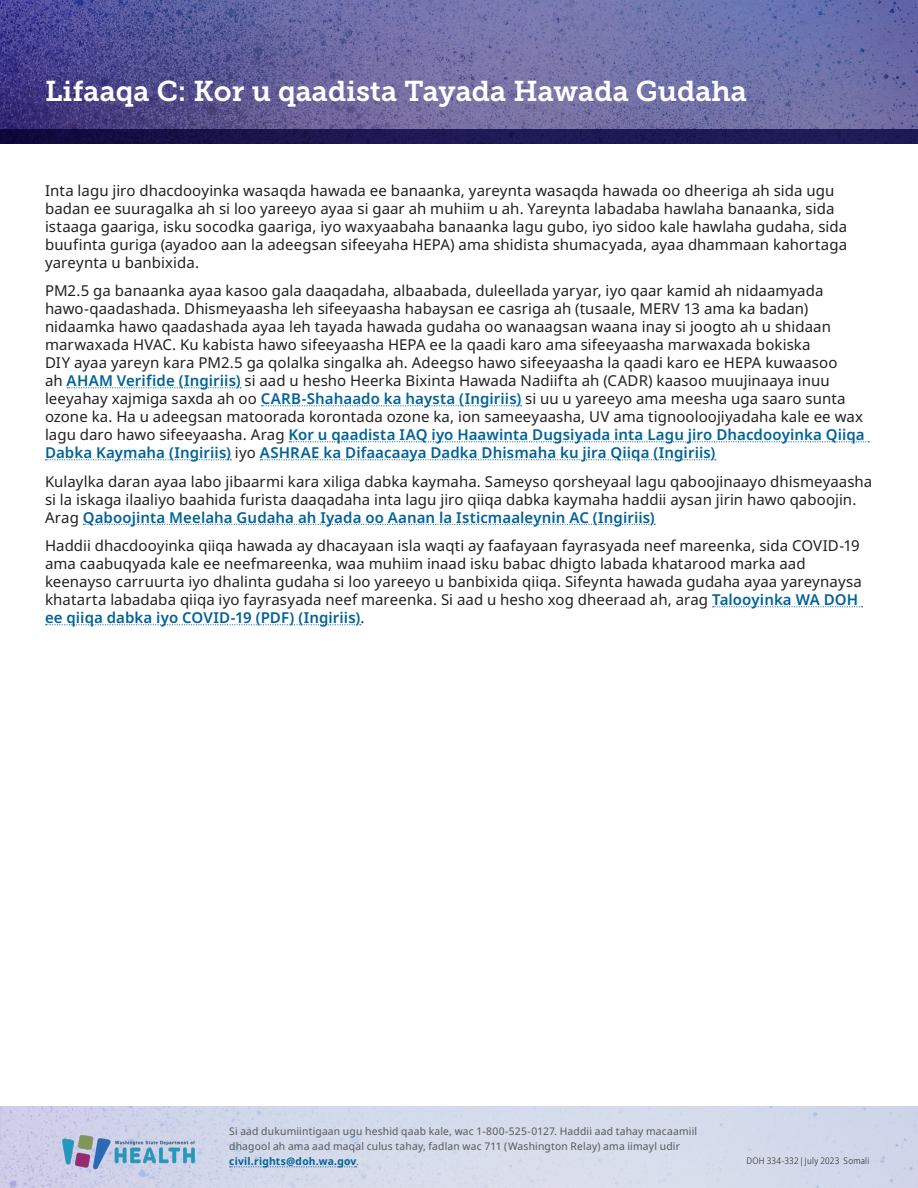
<style>
.page{position:relative;width:918px;height:1188px;background:#fff}
.page>*{position:absolute;margin:0;border:0;box-sizing:border-box;transform-origin:0 0}
.t1{font:28.5px "Museo Slab 700";color:#fff}
.t2{font:15px/18px "Noto Sans";letter-spacing:.005em;color:#231f20}
.t3{font:10.5px/15px "Noto Sans";letter-spacing:.02em;color:#57585a}
.t4{font:300 semi-condensed 9px "Noto Sans";letter-spacing:.025em;color:#231f20}
.s1{font-weight:600;color:#016298}
.s2{font-weight:700;color:#016298}
.s3{font-family:"Avenir";font-weight:400;font-stretch:normal}
</style>
<div class="page">
<img style="left:0;top:0;width:918px;height:129px">
<svg style="left:0;top:129px;width:918px;height:15px;background:#1a164e"></svg>
<img style="left:0;top:1107px;width:918px;height:81px">
<img style="left:59px;top:1131px;width:139px;height:41px">
<svg style="left:230px;top:1166px;width:127px;height:1px"></svg>
<svg style="left:67px;top:387px;width:174px;height:1px"></svg>
<svg style="left:261px;top:405px;width:261px;height:1px"></svg>
<svg style="left:289px;top:441px;width:580px;height:1px"></svg>
<svg style="left:46px;top:459px;width:185px;height:1px"></svg>
<svg style="left:260px;top:459px;width:456px;height:1px"></svg>
<svg style="left:83px;top:524px;width:572px;height:1px"></svg>
<svg style="left:713px;top:606px;width:150px;height:1px"></svg>
<svg style="left:46px;top:624px;width:315px;height:1px"></svg>
<h1 class="t1" style="left:45px;top:75px;width:703px">Lifaaqa C: Kor u qaadista Tayada Hawada Gudaha</h1>
<p class="t2" style="left:45px;top:182px;width:804px">Inta lagu jiro dhacdooyinka wasaqda hawada ee banaanka, yareynta wasaqda hawada oo dheeriga ah sida ugu badan ee suuragalka ah si loo yareeyo ayaa si gaar ah muhiim u ah. Yareynta labadaba hawlaha banaanka, sida istaaga gaariga, isku socodka gaariga, iyo waxyaabaha banaanka lagu gubo, iyo sidoo kale hawlaha gudaha, sida buufinta guriga (ayadoo aan la adeegsan sifeeyaha HEPA) ama shidista shumacyada, ayaa dhammaan kahortaga yareynta u banbixida.</p>
<p class="t2" style="left:45px;top:282px;width:821px">PM2.5 ga banaanka ayaa kasoo gala daaqadaha, albaabada, duleellada yaryar, iyo qaar kamid ah nidaamyada hawo-qaadashada. Dhismeyaasha leh sifeeyaasha habaysan ee casriga ah (tusaale, MERV 13 ama ka badan) nidaamka hawo qaadashada ayaa leh tayada hawada gudaha oo wanaagsan waana inay si joogto ah u shidaan marwaxada HVAC. Ku kabista hawo sifeeyaasha HEPA ee la qaadi karo ama sifeeyaasha marwaxada bokiska<br>DIY ayaa yareyn kara PM2.5 ga qolalka singalka ah. Adeegso hawo sifeeyaasha la qaadi karo ee HEPA kuwaasoo<br>ah <span class="s1">AHAM Verifide (Ingiriis)</span> si aad u hesho Heerka Bixinta Hawada Nadiifta ah (CADR) kaasoo muujinaaya inuu leeyahay xajmiga saxda ah oo <span class="s1">CARB-Shahaado ka haysta (Ingiriis)</span> si uu u yareeyo ama meesha uga saaro sunta ozone ka. Ha u adeegsan matoorada korontada ozone ka, ion sameeyaasha, UV ama tignooloojiyadaha kale ee wax lagu daro hawo sifeeyaasha. Arag <span class="s1">Kor u qaadista IAQ iyo Haawinta Dugsiyada inta Lagu jiro Dhacdooyinka Qiiqa Dabka Kaymaha (Ingiriis)</span> iyo <span class="s1">ASHRAE ka Difaacaaya Dadka Dhismaha ku jira Qiiqa (Ingiriis)</span></p>
<p class="t2" style="left:45px;top:473px;width:829px">Kulaylka daran ayaa labo jibaarmi kara xiliga dabka kaymaha. Sameyso qorsheyaal lagu qaboojinaayo dhismeyaasha si la iskaga ilaaliyo baahida furista daaqadaha inta lagu jiro qiiqa dabka kaymaha haddii aysan jirin hawo qaboojin.<br>Arag <span class="s1">Qaboojinta Meelaha Gudaha ah Iyada oo Aanan la Isticmaaleynin AC (Ingiriis)</span></p>
<p class="t2" style="left:45px;top:537px;width:818px">Haddii dhacdooyinka qiiqa hawada ay dhacayaan isla waqti ay faafayaan fayrasyada neef mareenka, sida COVID-19 ama caabuqyada kale ee neefmareenka, waa muhiim inaad isku babac dhigto labada khatarood marka aad keenayso carruurta iyo dhalinta gudaha si loo yareeyo u banbixida qiiqa. Sifeynta hawada gudaha ayaa yareynaysa khatarta labadaba qiiqa iyo fayrasyada neef mareenka. Si aad u hesho xog dheeraad ah, arag <span class="s1">Talooyinka WA DOH ee qiiqa dabka iyo COVID-19 (PDF) (Ingiriis)</span>.</p>
<p class="t3" style="left:229px;top:1124px;width:470px">Si aad dukumiintigaan ugu heshid qaab kale, wac 1-800-525-0127. Haddii aad tahay macaamiil dhagool ah ama aad maqal culus tahay, fadlan wac 711 (Washington Relay) ama iimayl udir <span class="s2">civil.rights@doh.wa.gov</span>.</p>
<p class="t4" style="left:746px;top:1154px;width:124px">DOH 334-332 <span class="s3">|</span> July 2023 Somali</p>
</div>
